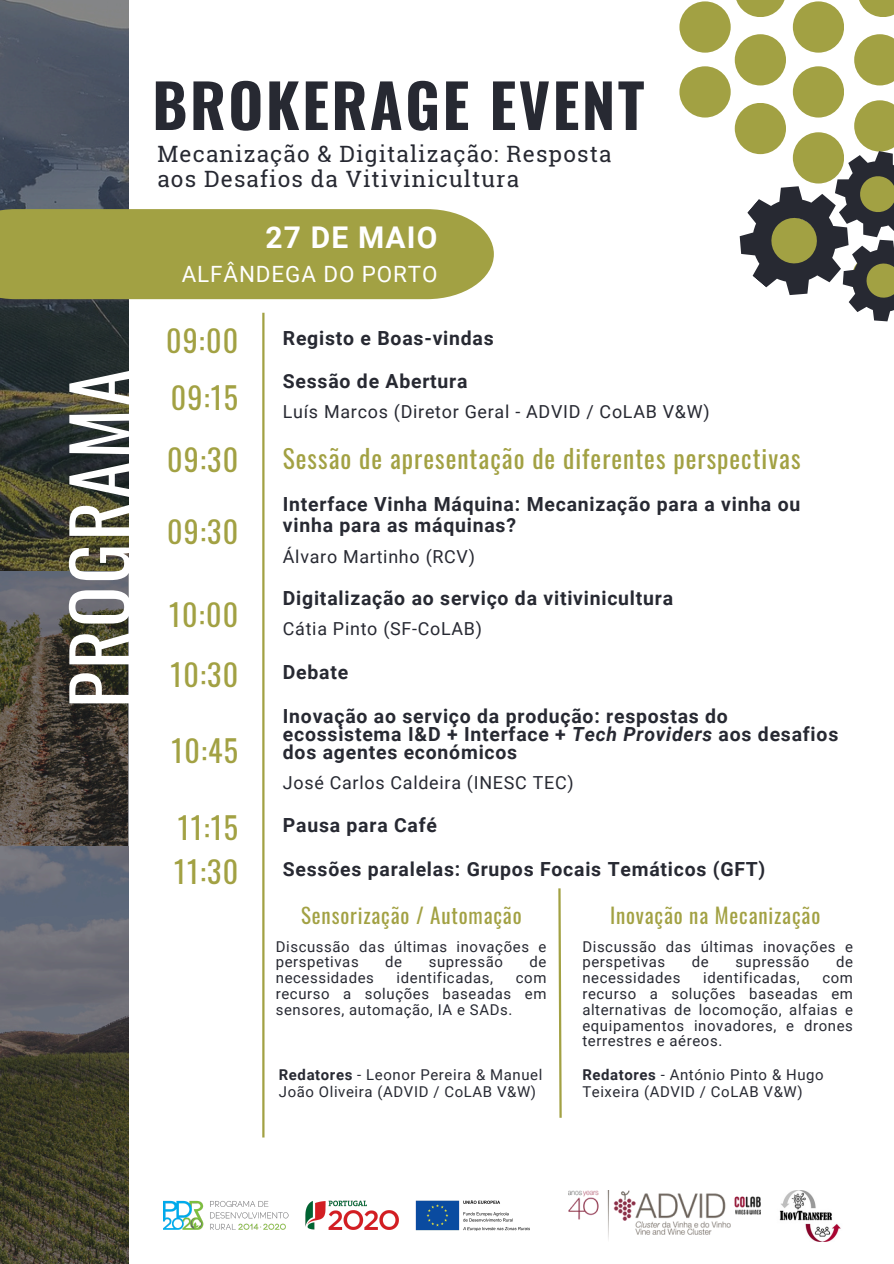
<style>
.page{position:relative;width:894px;height:1264px;background:#fff}
.page>*{position:absolute;margin:0;border:0;box-sizing:border-box;transform-origin:0 0}
.t1{font:75px "Oswald";letter-spacing:.04em;color:#fff}
.t2{font:700 59.85px "Oswald";letter-spacing:.04em;color:#272932}
.t3{font:30px "Oswald";letter-spacing:.04em;color:#a2a143}
.t4{font:700 30px "Roboto";letter-spacing:.04em;color:#fff}
.t5{font:25.5px "Oswald";letter-spacing:.04em;color:#a2a143}
.t6{font:22.5px/24.8px "Roboto Slab";letter-spacing:.05em;color:#272932}
.t7{font:22.35px "Roboto";letter-spacing:.04em;color:#fff}
.t8{font:21px "Oswald";letter-spacing:.04em;color:#a2a143}
.t9{font:700 19.35px/18px "Roboto";letter-spacing:.04em;color:#272932}
.t10{font:17.85px "Roboto";letter-spacing:.04em;color:#272932}
.t11{font:15px/15.8px "Roboto";letter-spacing:.04em;color:#272932}
.s1{font-style:italic}
.s2{font-weight:700}
</style>
<div class="page">
<img style="left:163px;top:1200px;width:366px;height:30px">
<img style="left:779px;top:1190px;width:62px;height:50px">
<div style="left:679px;top:1px;width:51px;height:52px;background:#a2a143;border-radius:50%"></div>
<div style="left:679px;top:66px;width:51px;height:52px;background:#a2a143;border-radius:50%"></div>
<div style="left:792px;top:66px;width:51px;height:52px;background:#a2a143;border-radius:50%"></div>
<div style="left:734px;top:34px;width:51px;height:51px;background:#a2a143;border-radius:50%"></div>
<div style="left:792px;top:1px;width:51px;height:52px;background:#a2a143;border-radius:50%"></div>
<svg style="left:736px;top:0;width:49px;height:17px"></svg>
<svg style="left:859px;top:0;width:34px;height:17px"></svg>
<svg style="left:854px;top:34px;width:39px;height:51px;background:#b0b061"></svg>
<svg style="left:718px;top:100px;width:175px;height:222px"></svg>
<svg style="left:0;top:0;width:128px;height:1263px;background:#494b46"></svg>
<hr style="left:262px;top:313px;width:2px;height:824px;background:#a2a143">
<div style="left:0;top:209px;width:493px;height:90px;background:#a2a143"></div>
<svg style="left:558px;top:888px;width:4px;height:230px"></svg>
<img style="left:0;top:821px;width:4px;height:315px">
<img style="left:568px;top:1190px;width:191px;height:50px">
<h4 class="t1" style="left:41px;top:708px;width:340px;rotate:-90deg">PROGRAMA</h4>
<p class="t2" style="left:152px;top:59px;width:493px">BROKERAGE EVENT</p>
<p class="t6" style="left:157px;top:141px;width:455px">Mecanização &amp; Digitalização: Resposta aos Desafios da Vitivinicultura</p>
<h3 class="t4" style="left:265px;top:220px;width:173px">27 DE MAIO</h3>
<h6 class="t7" style="left:182px;top:261px;width:257px">ALFÂNDEGA DO PORTO</h6>
<p class="t3" style="left:166px;top:317px;width:74px">09:00</p>
<h1 class="t3" style="left:171px;top:374px;width:69px">09:15</h1>
<h4 class="t3" style="left:167px;top:436px;width:72px">09:30</h4>
<p class="t3" style="left:167px;top:508px;width:72px">09:30</p>
<p class="t3" style="left:169px;top:591px;width:70px">10:00</p>
<p class="t3" style="left:170px;top:651px;width:69px">10:30</p>
<h4 class="t3" style="left:171px;top:727px;width:68px">10:45</h4>
<p class="t3" style="left:178px;top:803px;width:62px">11:15</p>
<p class="t3" style="left:174px;top:848px;width:66px">11:30</p>
<h4 class="t9" style="left:283px;top:329px;width:212px">Registo e Boas-vindas</h4>
<h4 class="t9" style="left:283px;top:372px;width:186px">Sessão de Abertura</h4>
<h5 class="t10" style="left:283px;top:401px;width:428px">Luís Marcos (Diretor Geral - ADVID / CoLAB V&amp;W)</h5>
<p class="t5" style="left:283px;top:439px;width:519px">Sessão de apresentação de diferentes perspectivas</p>
<p class="t9" style="left:283px;top:494px;width:519px;line-height:21.3px">Interface Vinha Máquina: Mecanização para a vinha ou vinha para as máquinas?</p>
<h4 class="t10" style="left:283px;top:546px;width:193px">Álvaro Martinho (RCV)</h4>
<p class="t9" style="left:283px;top:589px;width:391px">Digitalização ao serviço da vitivinicultura</p>
<p class="t10" style="left:283px;top:618px;width:201px">Cátia Pinto (SF-CoLAB)</p>
<h4 class="t9" style="left:283px;top:663px;width:67px">Debate</h4>
<h4 class="t9" style="left:283px;top:707px;width:556px">Inovação ao serviço da produção: respostas do ecossistema I&amp;D + Interface + <span class="s1">Tech Providers</span> aos desafios dos agentes económicos</h4>
<p class="t10" style="left:283px;top:772px;width:292px">José Carlos Caldeira (INESC TEC)</p>
<p class="t9" style="left:283px;top:816px;width:156px">Pausa para Café</p>
<h4 class="t9" style="left:283px;top:860px;width:484px">Sessões paralelas: Grupos Focais Temáticos (GFT)</h4>
<p class="t8" style="left:301px;top:899px;width:222px">Sensorização / Automação</p>
<p class="t8" style="left:610px;top:899px;width:212px">Inovação na Mecanização</p>
<p class="t11" style="left:276px;top:938px;width:272px">Discussão das últimas inovações e perspetivas</p>
<p class="t11" style="left:582px;top:938px;width:272px">Discussão das últimas inovações e perspetivas</p>
<p class="t11" style="left:385px;top:954px;width:18px">de</p>
<p class="t11" style="left:428px;top:954px;width:76px">supressão</p>
<p class="t11" style="left:529px;top:954px;width:18px">de</p>
<p class="t11" style="left:691px;top:954px;width:18px">de</p>
<p class="t11" style="left:735px;top:954px;width:76px">supressão</p>
<p class="t11" style="left:835px;top:954px;width:18px">de</p>
<p class="t11" style="left:276px;top:970px;width:99px">necessidades</p>
<p class="t11" style="left:396px;top:970px;width:98px">identificadas,</p>
<p class="t11" style="left:582px;top:970px;width:99px">necessidades</p>
<p class="t11" style="left:703px;top:970px;width:98px">identificadas,</p>
<p class="t11" style="left:276px;top:970px;width:272px;text-align:justify;text-indent:240px">com recurso a soluções baseadas em sensores, automação, IA e SADs.</p>
<p class="t11" style="left:582px;top:970px;width:272px;text-align:justify;text-indent:240px">com recurso a soluções baseadas em alternativas de locomoção, alfaias e equipamentos inovadores, e drones terrestres e aéreos.</p>
<p class="t11" style="left:279px;top:1066px;width:265px;line-height:16.8px"><span class="s2">Redatores</span> - Leonor Pereira &amp; Manuel<br>João Oliveira (ADVID / CoLAB V&amp;W)</p>
<p class="t11" style="left:582px;top:1066px;width:243px;line-height:16.8px"><span class="s2">Redatores</span> - António Pinto &amp; Hugo<br>Teixeira (ADVID / CoLAB V&amp;W)</p>
</div>
